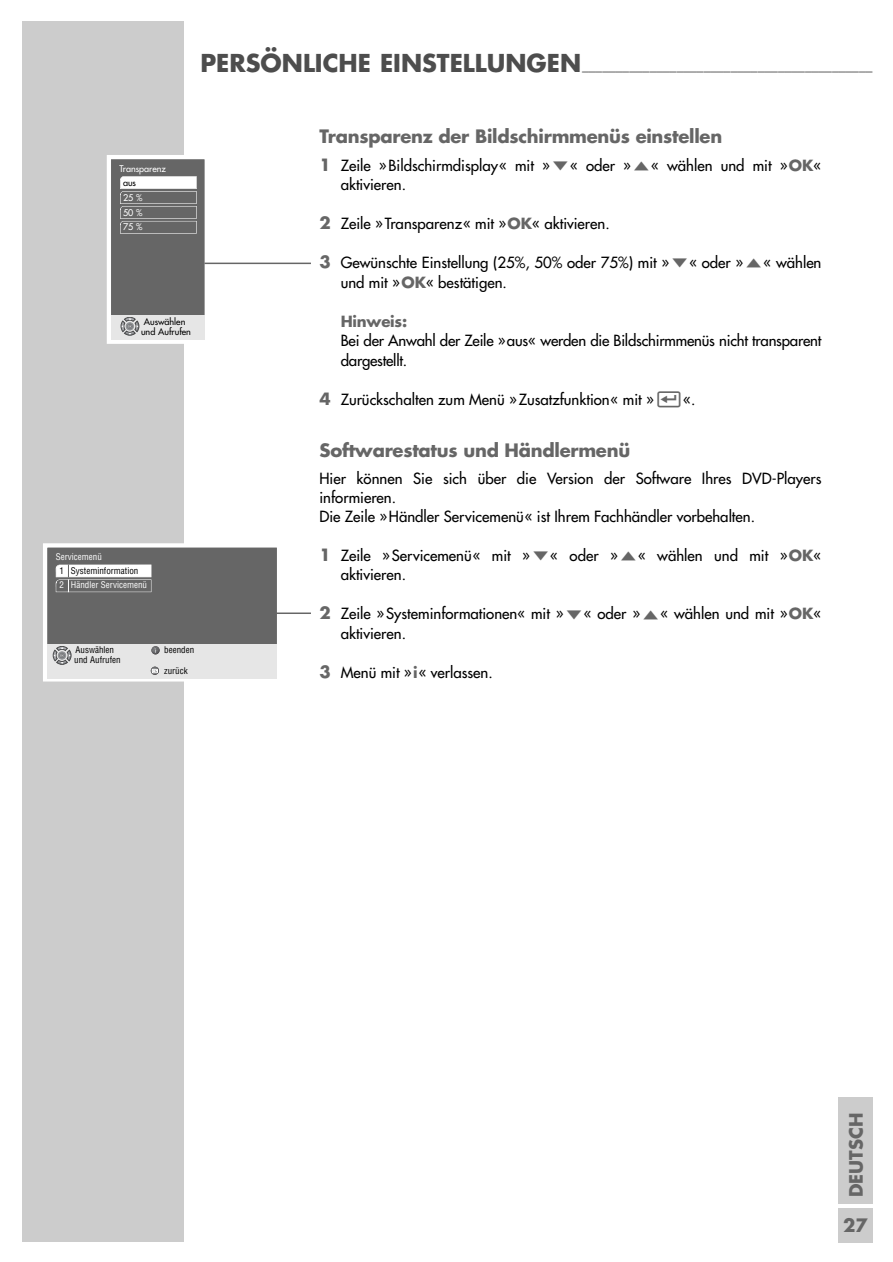
<style>
.page{position:relative;width:893px;height:1262px;background:#fff}
.page>*{position:absolute;margin:0;border:0;box-sizing:border-box;transform-origin:0 0}
.t1{font:700 18px "Futura";letter-spacing:-.015em;color:#666}
.t2{font:15px/19.5px "Futura";color:#000}
.t3{font:700 15px "Futura";letter-spacing:-.015em;color:#666}
.t4{font:700 13.5px "Futura";color:#666}
.t5{font:condensed 9px "Helvetica";color:#000}
.t6{font:condensed 9px "Helvetica";color:#fff}
.t7{font:9px/10.5px "Futura";color:#000}
.t8{font:9px "Futura";color:#fff}
.s1{font-size:24px;color:#4d4d4d}
.s2{font-weight:700;font-size:16.5px;color:#666}
.s3{font-family:"Grund Son Se";font-size:13.5px;color:#666}
.s4{font-weight:700;color:#666}
.s5{font-family:"Grund Son Ne";color:#666}
</style>
<div class="page">
<div style="left:22px;top:21px;width:161px;height:1221px;background:#ccc"></div>
<div style="left:838px;top:1097px;width:34px;height:106px;background:#ccc"></div>
<div style="left:838px;top:1208px;width:34px;height:34px;background:#ccc"></div>
<div style="left:111px;top:159px;width:94px;height:180px;background:#666"></div>
<div style="left:107px;top:155px;width:102px;height:189px;border:4px solid #fff"></div>
<div style="left:111px;top:315px;width:94px;height:25px;background:#e6e6e6"></div>
<svg style="left:121px;top:317px;width:18px;height:18px"></svg>
<svg style="left:120px;top:176px;width:77px;height:58px"></svg>
<hr style="left:204px;top:262px;width:107px;height:2px;background:#666">
<div style="left:47px;top:547px;width:230px;height:130px;background:#666"></div>
<div style="left:43px;top:543px;width:238px;height:138px;border:4px solid #fff"></div>
<div style="left:47px;top:644px;width:230px;height:34px;background:#e6e6e6"></div>
<svg style="left:151px;top:666px;width:8px;height:9px"></svg>
<svg style="left:151px;top:646px;width:9px;height:8px"></svg>
<svg style="left:53px;top:646px;width:18px;height:18px"></svg>
<svg style="left:56px;top:564px;width:95px;height:28px"></svg>
<hr style="left:276px;top:612px;width:35px;height:2px;background:#666">
<p class="t4" style="left:200px;top:59px;width:673px"><span class="s1">PERSÖNLICHE EINSTELLUNGEN</span>___________________________________________</p>
<p class="t8" style="left:119px;top:164px;width:48px">Transparenz</p>
<p class="t7" style="left:123px;top:178px;width:15px">aus</p>
<p class="t8" style="left:123px;top:223px;width:21px">75 %</p>
<p class="t8" style="left:123px;top:193px;width:21px">25 %</p>
<p class="t8" style="left:123px;top:208px;width:21px">50 %</p>
<p class="t7" style="left:141px;top:317px;width:51px">Auswählen und Aufrufen</p>
<p class="t6" style="left:56px;top:553px;width:48px">Servicemenü</p>
<p class="t5" style="left:59px;top:567px;width:81px">1 Systeminformation</p>
<p class="t6" style="left:59px;top:581px;width:89px">2 Händler Servicemenü</p>
<p class="t5" style="left:75px;top:646px;width:40px">Auswählen</p>
<p class="t5" style="left:164px;top:646px;width:31px">beenden</p>
<p class="t5" style="left:74px;top:656px;width:48px">und Aufrufen</p>
<p class="t5" style="left:164px;top:667px;width:25px">zurück</p>
<p class="t1" style="left:319px;top:128px;width:404px">Transparenz der Bildschirmmenüs einstellen</p>
<p class="t2" style="left:341px;top:156px;width:482px;text-indent:-21px"><span class="s2">1</span> Zeile »Bildschirmdisplay« mit »<span class="s3">S</span>« oder »<span class="s3">A</span>« wählen und mit »<span class="s4">OK</span>« aktivieren.</p>
<p class="t2" style="left:319px;top:215px;width:292px"><span class="s2">2</span> Zeile »Transparenz« mit »<span class="s4">OK</span>« aktivieren.</p>
<p class="t2" style="left:341px;top:254px;width:482px;text-indent:-21px"><span class="s2">3</span> Gewünschte Einstellung (25%, 50% oder 75%) mit »<span class="s3">S</span>« oder »<span class="s3">A</span>« wählen und mit »<span class="s4">OK</span>« bestätigen.</p>
<p class="t3" style="left:341px;top:314px;width:68px">Hinweis:</p>
<p class="t2" style="left:341px;top:332px;width:482px">Bei der Anwahl der Zeile »aus« werden die Bildschirmmenüs nicht transparent dargestellt.</p>
<p class="t2" style="left:319px;top:390px;width:377px"><span class="s2">4</span> Zurückschalten zum Menü »Zusatzfunktion« mit »<span class="s5">x</span>«.</p>
<p class="t1" style="left:319px;top:442px;width:312px">Softwarestatus und Händlermenü</p>
<p class="t2" style="left:319px;top:470px;width:503px;line-height:18.8px">Hier können Sie sich über die Version der Software Ihres DVD-Players informieren.<br>Die Zeile »Händler Servicemenü« ist Ihrem Fachhändler vorbehalten.</p>
<p class="t2" style="left:341px;top:546px;width:482px;text-indent:-21px"><span class="s2">1</span> Zeile »Servicemenü« mit »<span class="s3">S</span>« oder »<span class="s3">A</span>« wählen und mit »<span class="s4">OK</span>« aktivieren.</p>
<p class="t2" style="left:341px;top:605px;width:482px;text-indent:-21px"><span class="s2">2</span> Zeile »Systeminformationen« mit »<span class="s3">S</span>« oder »<span class="s3">A</span>« wählen und mit »<span class="s4">OK</span>« aktivieren.</p>
<p class="t2" style="left:319px;top:663px;width:175px"><span class="s2">3</span> Menü mit »<span class="s4">i</span>« verlassen.</p>
<p class="t1" style="left:847px;top:1197px;width:86px;rotate:-90deg">DEUTSCH</p>
<p class="t1" style="left:843px;top:1217px;width:26px">27</p>
</div>
